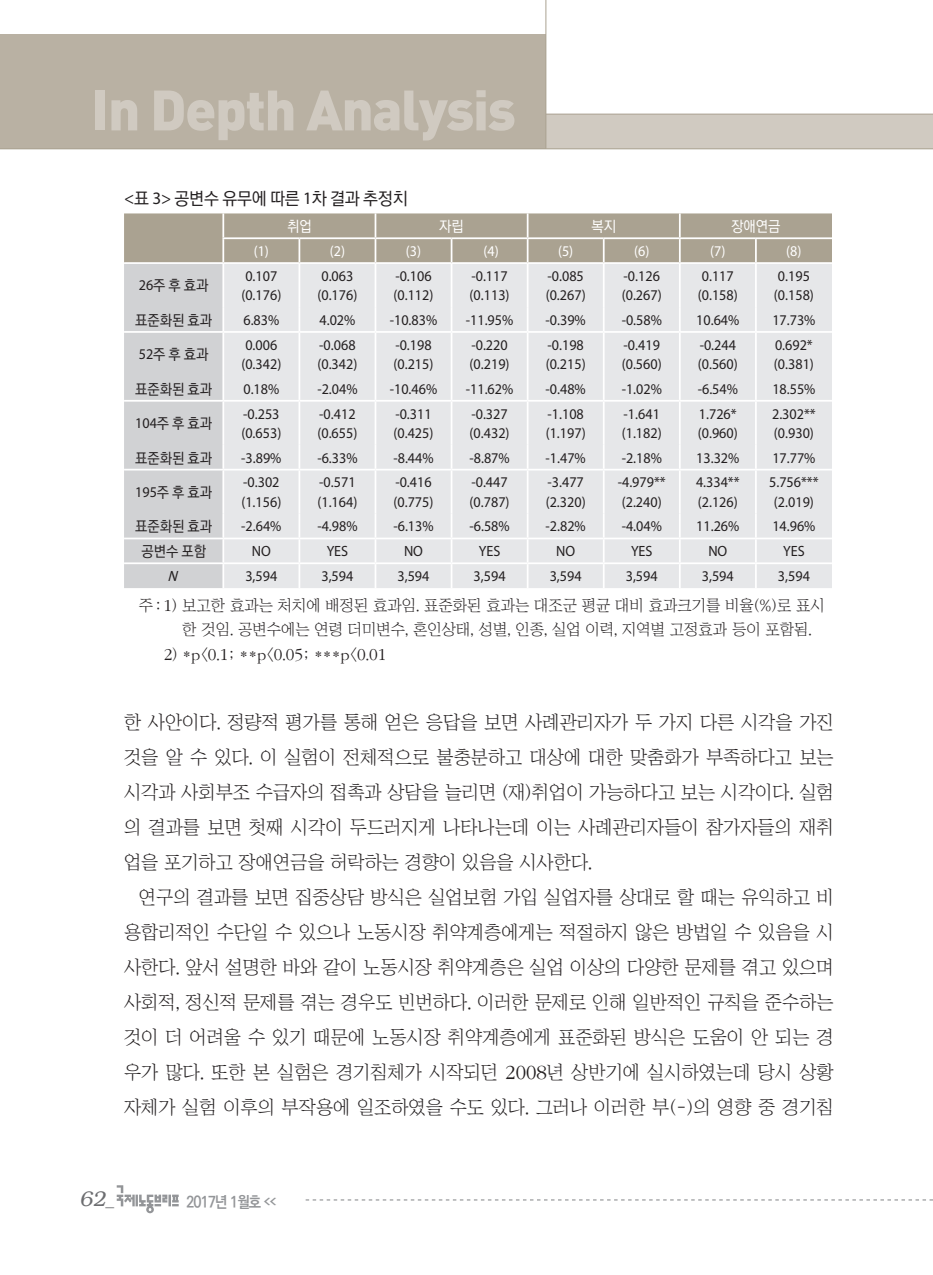
<style>
.page{position:relative;width:933px;height:1275px;background:#fff}
.page>*{position:absolute;margin:0;border:0;box-sizing:border-box;transform-origin:0 0}
.t1{font:56px "Dinbla";letter-spacing:-.025em;color:#d0cac1}
.t2{font:italic 300 21px "Bookman";color:#6c6d70}
.본문{font:18.9px/35px "Chosunilbo NM";color:#231f20;text-align:justify}
.표_제목{font:500 17.5px "Ko Pub Dotum";letter-spacing:-.01em;color:#231f20}
.주{font:15.75px/24.5px "Chosunilbo NM";color:#231f20}
.t3{font:700 15.75px "Ko Pub Dotum";letter-spacing:-.055em;color:#939598;scale:.9 1}
.표_본문{font:14.88px/19.2px "Myriad Pro";color:#231f20;scale:.95 1}
.표_본문-2{font:500 14.88px "Ko Pub Dotum";color:#231f20;scale:.95 1}
.표_분류_가운데{font:14.88px "Myriad Pro";color:#fff;scale:.95 1}
.표_분류_가운데-2{font:500 14.88px "Ko Pub Dotum";color:#fff;scale:.95 1}
.표_본문-3{font:italic 14.88px "Myriad Pro";color:#231f20;scale:.95 1}
.s1{font-family:"Myriad Pro";font-weight:400}
.s2{font-family:"ITC Garamond Std";font-weight:300;font-size:17.32px}
.s3{font-family:"ITC Garamond Std";font-weight:300}
.s4{font-family:"ITC Garamond Std";font-weight:300;font-size:20.82px}
.s5{font-family:"Helvetica";font-weight:400;font-style:normal;font-size:17.5px}
.s6{font-size:7.88px}
</style>
<div class="page">
<div style="left:0;top:114px;width:933px;height:35px;background:#d0cac1"></div>
<hr style="left:0;top:114px;width:933px;height:1px;background:#aaa291">
<div style="left:0;top:35px;width:546px;height:114px;background:#b9b1a3"></div>
<hr style="left:0;top:148px;width:933px;height:1px;background:#aaa291">
<hr style="left:545px;top:0;width:1px;height:149px;background:#aaa291">
<svg style="left:306px;top:1199px;width:627px;height:1px"></svg>
<svg style="left:117px;top:1185px;width:62px;height:28px"></svg>
<svg style="left:124px;top:213px;width:708px;height:375px;background:#dddddc"></svg>
<hr style="left:222px;top:213px;width:2px;height:24px;background:#fff">
<hr style="left:222px;top:239px;width:2px;height:23px;background:#fff">
<hr style="left:124px;top:262px;width:99px;height:2px;background:#fff">
<h1 class="t1" style="left:91px;top:73px;width:426px">In Depth Analysis</h1>
<p class="표_제목" style="left:124px;top:189px;width:285px"><span class="s1">&lt;</span>표 <span class="s1">3&gt;</span> 공변수 유무에 따른 <span class="s1">1</span>차 결과 추정치</p>
<p class="표_분류_가운데-2" style="left:287px;top:219px;width:27px">취업</p>
<p class="표_분류_가운데-2" style="left:439px;top:219px;width:27px">자립</p>
<p class="표_분류_가운데-2" style="left:591px;top:219px;width:27px">복지</p>
<p class="표_분류_가운데-2" style="left:731px;top:219px;width:53px">장애연금</p>
<p class="표_분류_가운데" style="left:254px;top:242px;width:18px">(1)</p>
<p class="표_분류_가운데" style="left:330px;top:242px;width:18px">(2)</p>
<p class="표_분류_가운데" style="left:406px;top:242px;width:18px">(3)</p>
<p class="표_분류_가운데" style="left:483px;top:242px;width:18px">(4)</p>
<p class="표_분류_가운데" style="left:558px;top:242px;width:18px">(5)</p>
<p class="표_분류_가운데" style="left:634px;top:242px;width:18px">(6)</p>
<p class="표_분류_가운데" style="left:710px;top:242px;width:18px">(7)</p>
<p class="표_분류_가운데" style="left:786px;top:242px;width:18px">(8)</p>
<p class="표_본문-2" style="left:139px;top:278px;width:75px"><span class="s1">26</span>주 후 효과</p>
<p class="표_본문" style="left:245px;top:266px;width:35px">0.107</p>
<p class="표_본문" style="left:241px;top:285px;width:44px">(0.176)</p>
<p class="표_본문" style="left:317px;top:266px;width:44px">0.063 (0.176)</p>
<p class="표_본문" style="left:393px;top:266px;width:44px">-0.106 (0.112)</p>
<p class="표_본문" style="left:469px;top:266px;width:44px">-0.117 (0.113)</p>
<p class="표_본문" style="left:545px;top:266px;width:44px">-0.085 (0.267)</p>
<p class="표_본문" style="left:622px;top:266px;width:44px">-0.126 (0.267)</p>
<p class="표_본문" style="left:698px;top:266px;width:44px">0.117 (0.158)</p>
<p class="표_본문" style="left:774px;top:266px;width:44px">0.195 (0.158)</p>
<p class="표_본문-2" style="left:135px;top:313px;width:82px">표준화된 효과</p>
<p class="표_본문" style="left:243px;top:310px;width:39px">6.83%</p>
<p class="표_본문" style="left:319px;top:310px;width:39px">4.02%</p>
<p class="표_본문" style="left:390px;top:310px;width:51px">-10.83%</p>
<p class="표_본문" style="left:466px;top:310px;width:51px">-11.95%</p>
<p class="표_본문" style="left:545px;top:310px;width:44px">-0.39%</p>
<p class="표_본문" style="left:621px;top:310px;width:44px">-0.58%</p>
<p class="표_본문" style="left:696px;top:310px;width:47px">10.64%</p>
<p class="표_본문" style="left:772px;top:310px;width:47px">17.73%</p>
<p class="표_본문-2" style="left:139px;top:347px;width:75px"><span class="s1">52</span>주 후 효과</p>
<p class="표_본문" style="left:241px;top:335px;width:44px">0.006 (0.342)</p>
<p class="표_본문" style="left:317px;top:335px;width:44px">-0.068 (0.342)</p>
<p class="표_본문" style="left:393px;top:335px;width:44px">-0.198 (0.215)</p>
<p class="표_본문" style="left:469px;top:335px;width:44px">-0.220 (0.219)</p>
<p class="표_본문" style="left:545px;top:335px;width:44px">-0.198 (0.215)</p>
<p class="표_본문" style="left:622px;top:335px;width:44px">-0.419 (0.560)</p>
<p class="표_본문" style="left:698px;top:335px;width:44px">-0.244 (0.560)</p>
<p class="표_본문" style="left:774px;top:335px;width:44px">0.692* (0.381)</p>
<p class="표_본문-2" style="left:135px;top:382px;width:82px">표준화된 효과</p>
<p class="표_본문" style="left:243px;top:379px;width:39px">0.18%</p>
<p class="표_본문" style="left:317px;top:379px;width:44px">-2.04%</p>
<p class="표_본문" style="left:390px;top:379px;width:51px">-10.46%</p>
<p class="표_본문" style="left:466px;top:379px;width:51px">-11.62%</p>
<p class="표_본문" style="left:545px;top:379px;width:44px">-0.48%</p>
<p class="표_본문" style="left:621px;top:379px;width:44px">-1.02%</p>
<p class="표_본문" style="left:697px;top:379px;width:44px">-6.54%</p>
<p class="표_본문" style="left:772px;top:379px;width:47px">18.55%</p>
<p class="표_본문-2" style="left:135px;top:416px;width:83px"><span class="s1">104</span>주 후 효과</p>
<p class="표_본문" style="left:241px;top:404px;width:44px">-0.253 (0.653)</p>
<p class="표_본문" style="left:317px;top:404px;width:44px">-0.412 (0.655)</p>
<p class="표_본문" style="left:393px;top:404px;width:44px">-0.311 (0.425)</p>
<p class="표_본문" style="left:469px;top:404px;width:44px">-0.327 (0.432)</p>
<p class="표_본문" style="left:545px;top:404px;width:44px">-1.108 (1.197)</p>
<p class="표_본문" style="left:622px;top:404px;width:44px">-1.641 (1.182)</p>
<p class="표_본문" style="left:698px;top:404px;width:44px">1.726* (0.960)</p>
<p class="표_본문" style="left:772px;top:404px;width:47px">2.302** (0.930)</p>
<p class="표_본문-2" style="left:135px;top:451px;width:82px">표준화된 효과</p>
<p class="표_본문" style="left:241px;top:448px;width:44px">-3.89%</p>
<p class="표_본문" style="left:317px;top:448px;width:44px">-6.33%</p>
<p class="표_본문" style="left:393px;top:448px;width:44px">-8.44%</p>
<p class="표_본문" style="left:469px;top:448px;width:44px">-8.87%</p>
<p class="표_본문" style="left:545px;top:448px;width:44px">-1.47%</p>
<p class="표_본문" style="left:621px;top:448px;width:44px">-2.18%</p>
<p class="표_본문" style="left:696px;top:448px;width:47px">13.32%</p>
<p class="표_본문" style="left:772px;top:448px;width:47px">17.77%</p>
<p class="표_본문-2" style="left:135px;top:485px;width:83px"><span class="s1">195</span>주 후 효과</p>
<p class="표_본문" style="left:241px;top:472px;width:44px">-0.302 (1.156)</p>
<p class="표_본문" style="left:317px;top:472px;width:44px">-0.571 (1.164)</p>
<p class="표_본문" style="left:393px;top:472px;width:44px">-0.416 (0.775)</p>
<p class="표_본문" style="left:469px;top:472px;width:44px">-0.447 (0.787)</p>
<p class="표_본문" style="left:545px;top:472px;width:44px">-3.477 (2.320)</p>
<p class="표_본문" style="left:618px;top:472px;width:52px">-4.979** (2.240)</p>
<p class="표_본문" style="left:696px;top:472px;width:47px">4.334** (2.126)</p>
<p class="표_본문" style="left:769px;top:472px;width:54px;text-align:center">5.756*** (2.019)</p>
<p class="표_본문-2" style="left:135px;top:519px;width:82px">표준화된 효과</p>
<p class="표_본문" style="left:241px;top:517px;width:44px">-2.64%</p>
<p class="표_본문" style="left:317px;top:517px;width:44px">-4.98%</p>
<p class="표_본문" style="left:393px;top:517px;width:44px">-6.13%</p>
<p class="표_본문" style="left:469px;top:517px;width:44px">-6.58%</p>
<p class="표_본문" style="left:545px;top:517px;width:44px">-2.82%</p>
<p class="표_본문" style="left:621px;top:517px;width:44px">-4.04%</p>
<p class="표_본문" style="left:696px;top:517px;width:47px">11.26%</p>
<p class="표_본문" style="left:772px;top:517px;width:47px">14.96%</p>
<p class="표_본문-2" style="left:141px;top:544px;width:70px">공변수 포함</p>
<p class="표_본문" style="left:252px;top:541px;width:22px">NO</p>
<p class="표_본문" style="left:327px;top:541px;width:24px">YES</p>
<p class="표_본문" style="left:404px;top:541px;width:22px">NO</p>
<p class="표_본문" style="left:479px;top:541px;width:24px">YES</p>
<p class="표_본문" style="left:556px;top:541px;width:22px">NO</p>
<p class="표_본문" style="left:631px;top:541px;width:24px">YES</p>
<p class="표_본문" style="left:708px;top:541px;width:22px">NO</p>
<p class="표_본문" style="left:783px;top:541px;width:24px">YES</p>
<p class="표_본문-3" style="left:168px;top:567px;width:16px">N</p>
<p class="표_본문" style="left:245px;top:566px;width:35px">3,594</p>
<p class="표_본문" style="left:321px;top:566px;width:35px">3,594</p>
<p class="표_본문" style="left:397px;top:566px;width:35px">3,594</p>
<p class="표_본문" style="left:473px;top:566px;width:35px">3,594</p>
<p class="표_본문" style="left:549px;top:566px;width:35px">3,594</p>
<p class="표_본문" style="left:626px;top:566px;width:35px">3,594</p>
<p class="표_본문" style="left:702px;top:566px;width:35px">3,594</p>
<p class="표_본문" style="left:778px;top:566px;width:35px">3,594</p>
<p class="주" style="left:182px;top:593px;width:644px;text-indent:-43px">주 : <span class="s2">1</span>) 보고한 효과는 처치에 배정된 효과임. 표준화된 효과는 대조군 평균 대비 효과크기를 비율(%)로 표시 한 것임. 공변수에는 연령 더미변수, 혼인상태, 성별, 인종, 실업 이력, 지역별 고정효과 등이 포함됨.</p>
<p class="주" style="left:164px;top:642px;width:224px"><span class="s2">2</span>) *<span class="s3">p</span>&lt;<span class="s2">0</span>.<span class="s2">1</span>; **<span class="s3">p</span>&lt;<span class="s2">0</span>.<span class="s2">05</span>; ***<span class="s3">p</span>&lt;<span class="s2">0</span>.<span class="s2">01</span></p>
<p class="본문" style="left:124px;top:704px;width:711px">한 사안이다. 정량적 평가를 통해 얻은 응답을 보면 사례관리자가 두 가지 다른 시각을 가진 것을 알 수 있다. 이 실험이 전체적으로 불충분하고 대상에 대한 맞춤화가 부족하다고 보는 시각과 사회부조 수급자의 접촉과 상담을 늘리면 (재)취업이 가능하다고 보는 시각이다. 실험 의 결과를 보면 첫째 시각이 두드러지게 나타나는데 이는 사례관리자들이 참가자들의 재취 업을 포기하고 장애연금을 허락하는 경향이 있음을 시사한다.</p>
<p class="본문" style="left:124px;top:879px;width:711px;text-indent:15px">연구의 결과를 보면 집중상담 방식은 실업보험 가입 실업자를 상대로 할 때는 유익하고 비 용합리적인 수단일 수 있으나 노동시장 취약계층에게는 적절하지 않은 방법일 수 있음을 시 사한다. 앞서 설명한 바와 같이 노동시장 취약계층은 실업 이상의 다양한 문제를 겪고 있으며 사회적, 정신적 문제를 겪는 경우도 빈번하다. 이러한 문제로 인해 일반적인 규칙을 준수하는 것이 더 어려울 수 있기 때문에 노동시장 취약계층에게 표준화된 방식은 도움이 안 되는 경 우가 많다. 또한 본 실험은 경기침체가 시작되던 <span class="s4">2008</span>년 상반기에 실시하였는데 당시 상황 자체가 실험 이후의 부작용에 일조하였을 수도 있다. 그러나 이러한 부(-)의 영향 중 경기침</p>
<h2 class="t2" style="left:79px;top:1187px;width:36px">62<span class="s5">_</span></h2>
<p class="t3" style="left:186px;top:1194px;width:101px">2017년 1월호 <span class="s6">&lt;&lt;</span></p>
</div>
